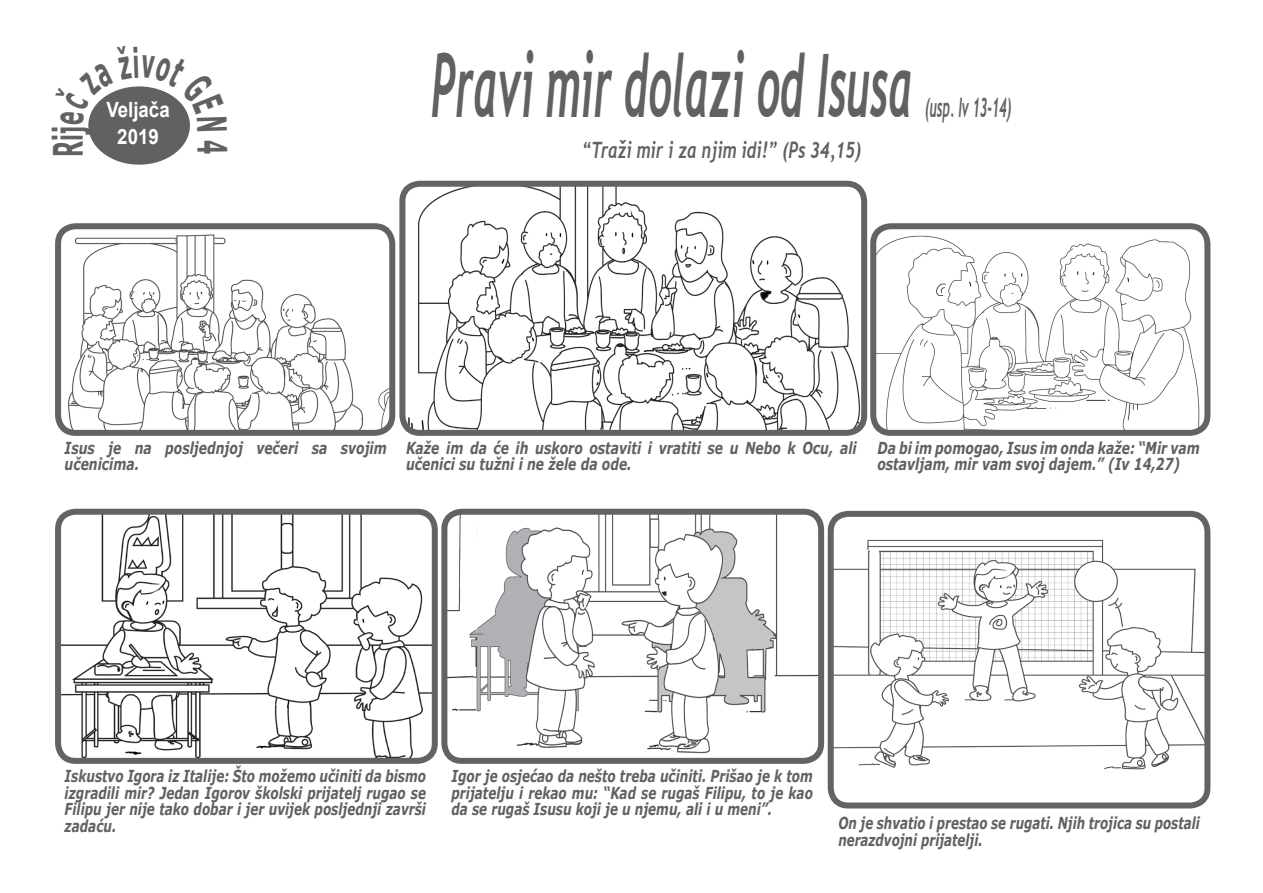
<style>
.page{position:relative;width:1263px;height:893px;background:#fff}
.page>*{position:absolute;margin:0;border:0;box-sizing:border-box;transform-origin:0 0}
.t1{font:italic 700 87.75px "Trebuchet";color:#616164;scale:.47 1}
.t2{font:700 40.5px "Verdana";color:#616164;scale:.5 1}
.t3{font:italic 700 27px "Trebuchet";color:#616164;scale:.47 1}
.t4{font:italic 700 22.5px "Trebuchet";color:#616164;scale:.73 1}
.t5{font:700 21px/27px "Arial";color:#fff;text-align:center;scale:.89 1}
.t6{font:italic 700 16.5px/16.5px "Verdana";color:#616164;text-align:justify;scale:.73 1}
.t7{font:italic 700 16.5px/16.5px "Verdana";color:#616164;scale:.75 1}
.t8{font:italic 700 16.5px/16.5px "Verdana";color:#616164;scale:.72 1}
</style>
<div class="page">
<img style="left:62px;top:516px;width:369px;height:241px">
<div style="left:55px;top:509px;width:383px;height:255px;border:6px solid #636364;border-radius:17px"></div>
<img style="left:448px;top:516px;width:369px;height:241px">
<div style="left:441px;top:509px;width:383px;height:255px;border:6px solid #636364;border-radius:17px"></div>
<img style="left:835px;top:539px;width:368px;height:231px">
<div style="left:828px;top:511px;width:382px;height:297px;border:6px solid #636364;border-radius:17px"></div>
<img style="left:62px;top:230px;width:326px;height:199px">
<div style="left:55px;top:223px;width:340px;height:213px;border:6px solid #636364;border-radius:17px"></div>
<img style="left:406px;top:188px;width:454px;height:241px">
<div style="left:399px;top:181px;width:468px;height:255px;border:6px solid #636364;border-radius:17px"></div>
<img style="left:877px;top:230px;width:326px;height:199px">
<div style="left:870px;top:223px;width:340px;height:213px;border:6px solid #636364;border-radius:17px"></div>
<div style="left:88px;top:86px;width:102px;height:79px;background:#616164;border-radius:50%"></div>
<svg style="left:88px;top:86px;width:102px;height:45px"></svg>
<h2 class="t2" style="left:40px;top:157px;width:64px;rotate:-90deg">Rij</h2>
<p class="t5" style="left:106px;top:97px;width:73px">Veljača<br>2019</p>
<h2 class="t2" style="left:241px;top:140px;width:31px;rotate:90deg">4</h2>
<h1 class="t1" style="left:431px;top:30px;width:1026px">Pravi mir dolazi od Isusa</h1>
<h3 class="t4" style="left:582px;top:136px;width:384px">“Traži mir i za njim idi!” (Ps 34,15)</h3>
<h3 class="t3" style="left:925px;top:90px;width:185px">(usp. Iv 13-14)</h3>
<p class="t7" style="left:65px;top:439px;width:431px">Isus je na posljednjoj večeri sa svojim učenicima.</p>
<p class="t7" style="left:406px;top:439px;width:602px">Kaže im da će ih uskoro ostaviti i vratiti se u Nebo k Ocu, ali učenici su tužni i ne žele da ode.</p>
<p class="t7" style="left:877px;top:439px;width:431px">Da bi im pomogao, Isus im onda kaže: “Mir vam ostavljam, mir vam svoj dajem.” (Iv 14,27)</p>
<p class="t6" style="left:65px;top:768px;width:497px">Iskustvo Igora iz Italije: Što možemo učiniti da bismo izgradili mir? Jedan Igorov školski prijatelj rugao se Filipu jer nije tako dobar i jer uvijek posljednji završi zadaću.</p>
<p class="t6" style="left:451px;top:768px;width:497px">Igor je osjećao da nešto treba učiniti. Prišao je k tom prijatelju i rekao mu: “Kad se rugaš Filipu, to je kao da se rugaš Isusu koji je u njemu, ali i u meni”.</p>
<p class="t8" style="left:838px;top:814px;width:503px">On je shvatio i prestao se rugati. Njih trojica su postali nerazdvojni prijatelji.</p>
</div>
